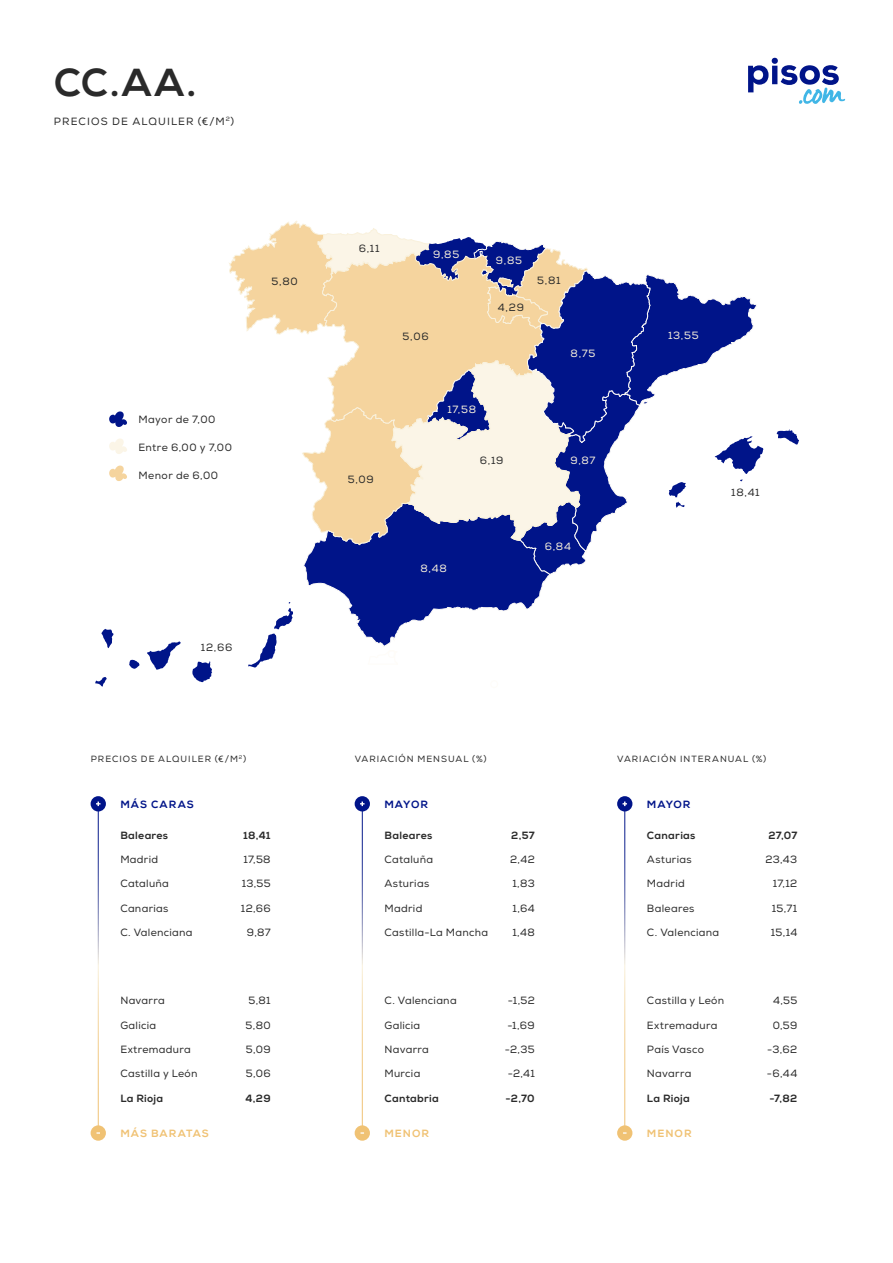
<style>
.page{position:relative;width:893px;height:1263px;background:#fff}
.page>*{position:absolute;margin:0;border:0;box-sizing:border-box;transform-origin:0 0}
.t1{font:800 39px "Nexa";color:#2a2a2a}
.t2{font:10.5px "Nexa";letter-spacing:.025em;color:#2a2a2a}
.t3{font:800 10.5px "Nexa";letter-spacing:.025em;color:#2a2a2a}
.t4{font:10.5px "Nexa";letter-spacing:.07em;color:#f9f1dc}
.t5{font:10.5px "Nexa";letter-spacing:.105em;color:#2a2a2a}
.t6{font:10.5px "Nexa";letter-spacing:.045em;color:#2a2a2a}
.t7{font:800 10.5px "Nexa";letter-spacing:.095em;color:#f0c274}
.t8{font:800 10.5px "Nexa";letter-spacing:.095em;color:#001489}
.t9{font:9px "Nexa";letter-spacing:.11em;color:#2a2a2a}
</style>
<div class="page">
<svg style="left:748px;top:57px;width:97px;height:47px"></svg>
<svg style="left:95px;top:220px;width:704px;height:466px"></svg>
<div style="left:388px;top:650px;width:8px;height:8px;border:1px solid #fefcf8;border-radius:50%"></div>
<div style="left:490px;top:680px;width:8px;height:8px;border:1px solid #fefcf8;border-radius:50%"></div>
<svg style="left:355px;top:796px;width:15px;height:15px"></svg>
<svg style="left:355px;top:1125px;width:15px;height:16px"></svg>
<svg style="left:617px;top:796px;width:15px;height:15px"></svg>
<svg style="left:617px;top:1125px;width:15px;height:16px"></svg>
<svg style="left:91px;top:796px;width:15px;height:15px"></svg>
<svg style="left:91px;top:1125px;width:15px;height:16px"></svg>
<p class="t1" style="left:54px;top:59px;width:144px">CC.AA.</p>
<p class="t5" style="left:54px;top:115px;width:182px">PRECIOS DE ALQUILER (€/M<sup>2</sup>)</p>
<p class="t2" style="left:272px;top:275px;width:28px">5,80</p>
<p class="t6" style="left:138px;top:413px;width:79px">Mayor de 7,00</p>
<p class="t2" style="left:138px;top:441px;width:95px">Entre 6,00 y 7,00</p>
<p class="t6" style="left:138px;top:469px;width:81px">Menor de 6,00</p>
<p class="t2" style="left:201px;top:641px;width:33px">12,66</p>
<p class="t9" style="left:91px;top:753px;width:157px">PRECIOS DE ALQUILER (€/M<sup>2</sup>)</p>
<p class="t8" style="left:120px;top:798px;width:75px">MÁS CARAS</p>
<p class="t3" style="left:120px;top:829px;width:49px">Baleares</p>
<p class="t2" style="left:120px;top:853px;width:39px">Madrid</p>
<p class="t2" style="left:120px;top:877px;width:50px">Cataluña</p>
<p class="t2" style="left:120px;top:902px;width:50px">Canarias</p>
<p class="t2" style="left:120px;top:926px;width:74px">C. Valenciana</p>
<p class="t2" style="left:120px;top:994px;width:46px">Navarra</p>
<p class="t2" style="left:120px;top:1019px;width:37px">Galicia</p>
<p class="t2" style="left:120px;top:1043px;width:72px">Extremadura</p>
<p class="t2" style="left:120px;top:1067px;width:79px">Castilla y León</p>
<p class="t3" style="left:120px;top:1091px;width:44px">La Rioja</p>
<p class="t7" style="left:120px;top:1127px;width:90px">MÁS BARATAS</p>
<p class="t3" style="left:243px;top:829px;width:29px">18,41</p>
<p class="t2" style="left:243px;top:853px;width:29px">17,58</p>
<p class="t2" style="left:242px;top:877px;width:30px">13,55</p>
<p class="t2" style="left:241px;top:902px;width:31px">12,66</p>
<p class="t2" style="left:247px;top:926px;width:25px">9,87</p>
<p class="t2" style="left:249px;top:994px;width:24px">5,81</p>
<p class="t2" style="left:246px;top:1019px;width:26px">5,80</p>
<p class="t2" style="left:246px;top:1043px;width:26px">5,09</p>
<p class="t2" style="left:246px;top:1067px;width:26px">5,06</p>
<p class="t3" style="left:245px;top:1091px;width:27px">4,29</p>
<p class="t2" style="left:359px;top:242px;width:22px">6,11</p>
<p class="t2" style="left:348px;top:473px;width:27px">5,09</p>
<p class="t4" style="left:433px;top:248px;width:28px">9,85</p>
<p class="t2" style="left:403px;top:330px;width:28px">5,06</p>
<p class="t4" style="left:447px;top:403px;width:30px">17,58</p>
<p class="t4" style="left:496px;top:254px;width:28px">9,85</p>
<p class="t2" style="left:498px;top:301px;width:28px">4,29</p>
<p class="t2" style="left:537px;top:274px;width:25px">5,81</p>
<p class="t4" style="left:571px;top:347px;width:26px">8,75</p>
<p class="t2" style="left:480px;top:454px;width:25px">6,19</p>
<p class="t4" style="left:570px;top:454px;width:27px">9,87</p>
<p class="t4" style="left:420px;top:562px;width:28px">8,48</p>
<p class="t4" style="left:545px;top:540px;width:28px">6,84</p>
<p class="t4" style="left:668px;top:329px;width:32px">13,55</p>
<p class="t2" style="left:731px;top:486px;width:30px">18,41</p>
<p class="t9" style="left:355px;top:753px;width:133px">VARIACIÓN MENSUAL (%)</p>
<p class="t9" style="left:617px;top:753px;width:151px">VARIACIÓN INTERANUAL (%)</p>
<p class="t8" style="left:384px;top:798px;width:45px">MAYOR</p>
<p class="t8" style="left:647px;top:798px;width:45px">MAYOR</p>
<p class="t3" style="left:384px;top:829px;width:49px">Baleares</p>
<p class="t2" style="left:384px;top:853px;width:50px">Cataluña</p>
<p class="t2" style="left:384px;top:877px;width:46px">Asturias</p>
<p class="t2" style="left:384px;top:902px;width:39px">Madrid</p>
<p class="t2" style="left:384px;top:926px;width:105px">Castilla-La Mancha</p>
<p class="t3" style="left:511px;top:829px;width:25px">2,57</p>
<p class="t2" style="left:510px;top:853px;width:26px">2,42</p>
<p class="t2" style="left:512px;top:877px;width:24px">1,83</p>
<p class="t2" style="left:512px;top:902px;width:24px">1,64</p>
<p class="t2" style="left:512px;top:926px;width:24px">1,48</p>
<p class="t3" style="left:647px;top:829px;width:50px">Canarias</p>
<p class="t2" style="left:647px;top:853px;width:46px">Asturias</p>
<p class="t2" style="left:647px;top:877px;width:39px">Madrid</p>
<p class="t2" style="left:647px;top:902px;width:49px">Baleares</p>
<p class="t2" style="left:647px;top:926px;width:74px">C. Valenciana</p>
<p class="t3" style="left:768px;top:829px;width:30px">27,07</p>
<p class="t2" style="left:765px;top:853px;width:33px">23,43</p>
<p class="t2" style="left:773px;top:877px;width:26px">17,12</p>
<p class="t2" style="left:772px;top:902px;width:27px">15,71</p>
<p class="t2" style="left:771px;top:926px;width:28px">15,14</p>
<p class="t2" style="left:384px;top:994px;width:74px">C. Valenciana</p>
<p class="t2" style="left:384px;top:1019px;width:37px">Galicia</p>
<p class="t2" style="left:384px;top:1043px;width:46px">Navarra</p>
<p class="t2" style="left:384px;top:1067px;width:37px">Murcia</p>
<p class="t3" style="left:384px;top:1091px;width:56px">Cantabria</p>
<p class="t2" style="left:508px;top:994px;width:28px">-1,52</p>
<p class="t2" style="left:507px;top:1019px;width:29px">-1,69</p>
<p class="t2" style="left:505px;top:1043px;width:31px">-2,35</p>
<p class="t2" style="left:508px;top:1067px;width:29px">-2,41</p>
<p class="t3" style="left:505px;top:1091px;width:31px">-2,70</p>
<p class="t2" style="left:647px;top:994px;width:79px">Castilla y León</p>
<p class="t2" style="left:647px;top:1019px;width:72px">Extremadura</p>
<p class="t2" style="left:647px;top:1043px;width:58px">País Vasco</p>
<p class="t2" style="left:647px;top:1067px;width:46px">Navarra</p>
<p class="t3" style="left:647px;top:1091px;width:44px">La Rioja</p>
<p class="t2" style="left:773px;top:994px;width:26px">4,55</p>
<p class="t2" style="left:773px;top:1019px;width:26px">0,59</p>
<p class="t2" style="left:767px;top:1043px;width:31px">-3,62</p>
<p class="t2" style="left:767px;top:1067px;width:32px">-6,44</p>
<p class="t3" style="left:769px;top:1091px;width:29px">-7,82</p>
<p class="t7" style="left:384px;top:1127px;width:46px">MENOR</p>
<p class="t7" style="left:647px;top:1127px;width:46px">MENOR</p>
</div>
